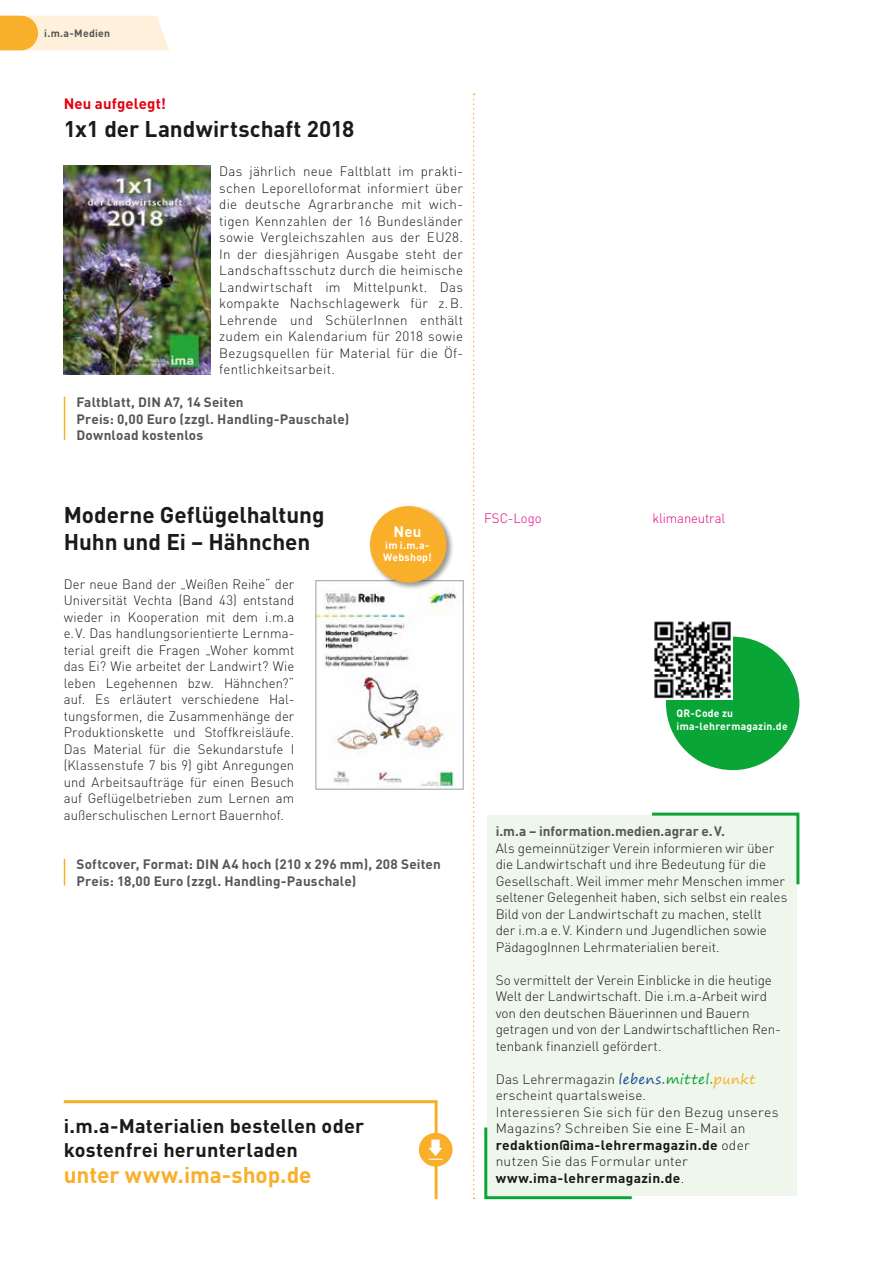
<style>
.page{position:relative;width:893px;height:1263px;background:#fff}
.page>*{position:absolute;margin:0;border:0;box-sizing:border-box;transform-origin:0 0}
.t1{font:700 22.5px/27px "DINOT";letter-spacing:-.005em;color:#1a1a18}
.t2{font:700 22.5px "DINOT";color:#f9af2a}
.t3{font:700 19.5px/23.4px "DINOT";letter-spacing:.01em;color:#1a1a18}
.t4{font:700 15px "DINOT";letter-spacing:.01em;color:#e3000f}
.t5{font:700 15px "DINOT";color:#fff}
.t6{font:300 13.5px/16.5px "DINOT";color:#1a1a18}
.t7{font:300 13.5px/16.5px "DINOT";letter-spacing:.02em;color:#1a1a18}
.t8{font:700 13.5px/16.5px "DINOT";letter-spacing:.01em;color:#565656}
.t9{font:300 13.5px "DINOT";letter-spacing:-.01em;color:#e5007d}
.t10{font:700 10.5px/12.6px "DINOT";letter-spacing:.02em;color:#fff}
.t11{font:700 10.5px "DINOT";letter-spacing:.02em;color:#565656}
.s1{font-family:"Segoe Print";font-weight:400;color:#155193}
.s2{font-family:"Segoe Print";font-weight:400;color:#0aa537}
.s3{font-family:"Segoe Print";font-weight:400;color:#f9af2a}
.s4{font-weight:700}
</style>
<div class="page">
<div style="left:487px;top:816px;width:309px;height:380px;background:#eff6ec"></div>
<svg style="left:484px;top:1127px;width:148px;height:73px"></svg>
<svg style="left:649px;top:812px;width:151px;height:75px"></svg>
<div style="left:419px;top:1133px;width:34px;height:33px;background:#f9af2a;border-radius:50%"></div>
<svg style="left:63px;top:1100px;width:379px;height:100px"></svg>
<svg style="left:473px;top:94px;width:2px;height:1105px"></svg>
<div style="left:666px;top:637px;width:133px;height:133px;background:#0aa537;border-radius:50%"></div>
<img style="left:654px;top:621px;width:79px;height:79px">
<hr style="left:64px;top:397px;width:1px;height:43px;background:#f9af2a">
<svg style="left:64px;top:859px;width:1px;height:27px"></svg>
<img style="left:64px;top:165px;width:147px;height:209px">
<img style="left:318px;top:590px;width:139px;height:197px">
<div style="left:316px;top:580px;width:148px;height:209px;border:1px solid #9c9d9d"></div>
<div style="left:369px;top:504px;width:85px;height:86px;background:#1a1a18;opacity:.45"></div>
<div style="left:370px;top:506px;width:76px;height:77px;background:#f9af2a;border-radius:50%"></div>
<svg style="left:0;top:16px;width:169px;height:34px;background:#fde3b7"></svg>
<p class="t11" style="left:44px;top:26px;width:67px">i.m.a-Medien</p>
<p class="t4" style="left:64px;top:94px;width:104px">Neu aufgelegt!</p>
<h1 class="t1" style="left:64px;top:115px;width:292px">1x1 der Landwirtschaft 2018</h1>
<p class="t6" style="left:219px;top:163px;width:245px;text-align:justify">Das jährlich neue Faltblatt im prakti&shy;schen Leporelloformat informiert über die deutsche Agrarbranche mit wich&shy;tigen Kennzahlen der 16 Bundesländer sowie Vergleichszahlen aus der EU28.<br>In der diesjährigen Ausgabe steht der Landschaftsschutz durch die heimische Landwirtschaft im Mittelpunkt. Das kompakte Nachschlagewerk für z.B.<br>Lehrende und SchülerInnen enthält zudem ein Kalendarium für 2018 sowie Bezugsquellen für Material für die Öf&shy;fentlichkeitsarbeit.</p>
<p class="t8" style="left:77px;top:394px;width:274px">Faltblatt, DIN A7, 14 Seiten<br>Preis: 0,00 Euro (zzgl. Handling-Pauschale)<br>Download kostenlos</p>
<h1 class="t1" style="left:64px;top:500px;width:262px">Moderne Geflügelhaltung<br>Huhn und Ei – Hähnchen</h1>
<p class="t6" style="left:64px;top:575px;width:232px;text-align:justify">Der neue Band der „Weißen Reihe“ der Universität Vechta (Band 43) entstand wieder in Kooperation mit dem i.m.a e.V. Das handlungsorientierte Lernma&shy;terial greift die Fragen „Woher kommt das Ei? Wie arbeitet der Landwirt? Wie leben Legehennen bzw. Hähnchen?“ auf. Es erläutert verschiedene Hal&shy;tungsformen, die Zusammenhänge der Produktionskette und Stoffkreisläufe.<br>Das Material für die Sekundarstufe I (Klassenstufe 7 bis 9) gibt Anregungen und Arbeitsaufträge für einen Besuch auf Geflügelbetrieben zum Lernen am außerschulischen Lernort Bauernhof.</p>
<p class="t8" style="left:77px;top:856px;width:366px">Softcover, Format: DIN A4 hoch (210 x 296 mm), 208 Seiten<br>Preis: 18,00 Euro (zzgl. Handling-Pauschale)</p>
<p class="t5" style="left:394px;top:521px;width:29px">Neu</p>
<p class="t10" style="left:383px;top:538px;width:50px;line-height:12px">im i.m.a-<br>Webshop!</p>
<h2 class="t3" style="left:64px;top:1114px;width:302px">i.m.a-Materialien bestellen oder kostenfrei herunterladen</h2>
<h1 class="t2" style="left:64px;top:1160px;width:249px">unter www.ima-shop.de</h1>
<p class="t9" style="left:484px;top:509px;width:59px">FSC-Logo</p>
<p class="t9" style="left:652px;top:509px;width:74px">klimaneutral</p>
<p class="t10" style="left:677px;top:707px;width:113px">QR-Code zu ima-lehrermagazin.de</p>
<p class="t8" style="left:496px;top:823px;width:231px">i.m.a – information.medien.agrar e.V.</p>
<p class="t6" style="left:496px;top:839px;width:293px">Als gemeinnütziger Verein informieren wir über die Landwirtschaft und ihre Bedeutung für die Gesellschaft. Weil immer mehr Menschen immer seltener Gelegenheit haben, sich selbst ein reales Bild von der Landwirtschaft zu machen, stellt<br>der i.m.a e.V. Kindern und Jugendlichen sowie PädagogInnen Lehrmaterialien bereit.</p>
<p class="t6" style="left:496px;top:971px;width:287px">So vermittelt der Verein Einblicke in die heutige Welt der Landwirtschaft. Die i.m.a-Arbeit wird von den deutschen Bäuerinnen und Bauern getragen und von der Landwirtschaftlichen Ren&shy;tenbank finanziell gefördert.</p>
<p class="t7" style="left:496px;top:1070px;width:284px">Das Lehrermagazin <span class="s1">lebens.</span><span class="s2">mittel.</span><span class="s3">punkt </span>erscheint quartalsweise.<br>Interessieren Sie sich für den Bezug unseres Magazins? Schreiben Sie eine E-Mail an <span class="s4">redaktion@ima-lehrermagazin.de</span> oder nutzen Sie das Formular unter <span class="s4">www.ima-lehrermagazin.de</span>.</p>
</div>
